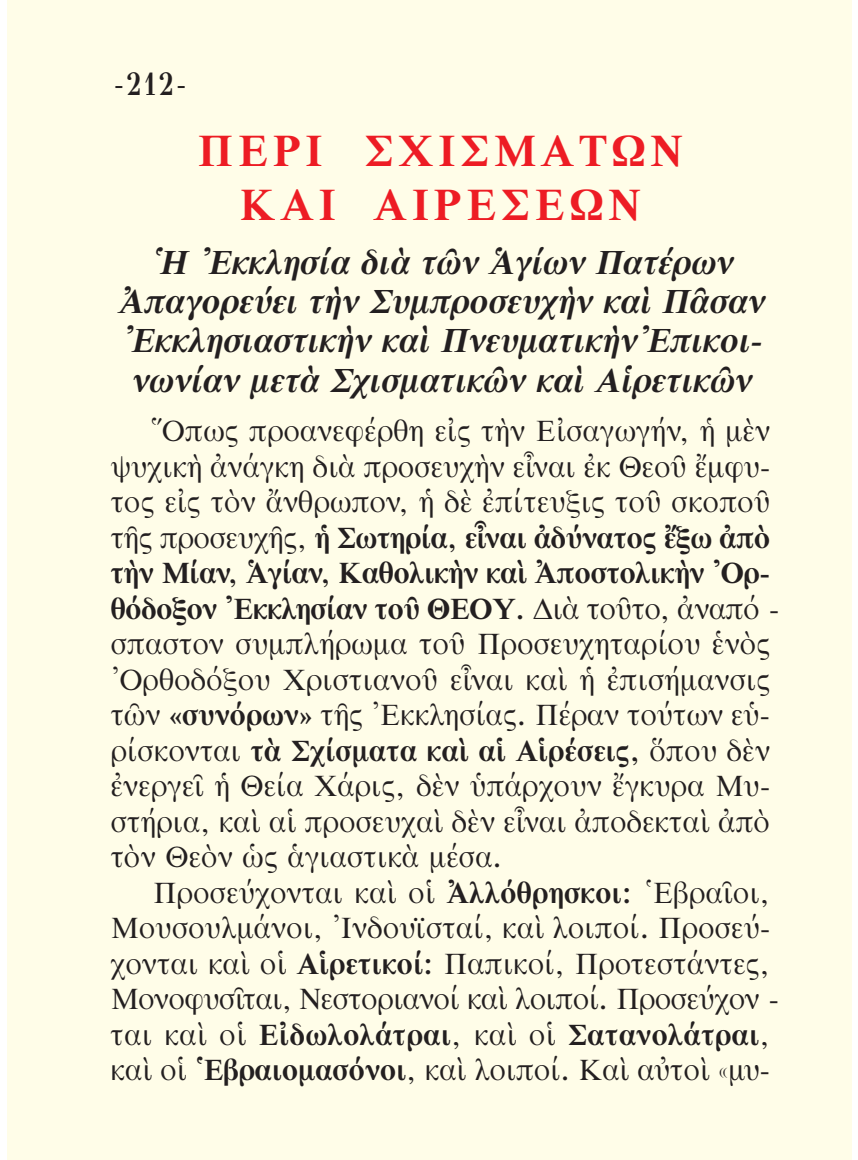
<style>
.page{position:relative;width:858px;height:1160px;background:#fff}
.page>*{position:absolute;margin:0;border:0;box-sizing:border-box;transform-origin:0 0}
.t1{font:700 45px/54px "Galatia SIL";letter-spacing:.1em;color:#ed1c24;text-align:center}
.t2{font:italic 700 34.25px/39.2px "Galatia SIL";color:#231f20;text-align:center}
.t3{font:700 32.5px "GFS Didot";color:#231f20;scale:.8 1}
.t4{font:30px/35.5px "Galatia SIL";color:#231f20}
.s1{font-weight:400;font-size:30px}
.s2{font-weight:700}
.s3{font-family:"Minion Pro";font-weight:700}
</style>
<div class="page">
<div style="left:8px;top:0;width:843px;height:1159px;background:#fffde8"></div>
<p class="t3" style="left:113px;top:64px;width:93px"><span class="s1">-</span>212<span class="s1">-</span></p>
<h1 class="t1" style="left:198px;top:124px;width:486px">ΠΕΡΙ ΣΧΙΣΜΑΤΩΝ<br>ΚΑΙ ΑΙΡΕΣΕΩΝ</h1>
<p class="t2" style="left:117px;top:242px;width:652px">Ἡ Ἐκκλησία διὰ τῶν Ἁγίων Πατέρων Ἀπαγορεύει τὴν Συμπροσευχὴν καὶ Πᾶσαν Ἐκκλησιαστικὴν καὶ ΠνευματικὴνἘπικοι&shy;νωνίαν μετὰ Σχισματικῶν καὶ Αἱρετικῶν</p>
<p class="t4" style="left:111px;top:413px;width:670px;text-indent:43px">Ὅπως προανε φέρ θη εἰς τὴν Εἰσαγωγήν, ἡ μὲν ψυ χικὴ ἀνάγκη διὰ προσευχὴν εἶναι ἐκ Θεοῦ ἔμφυ&shy;τος εἰς τὸν ἄν θρω πον, ἡ δὲ ἐπίτευξις τοῦ σκοποῦ τῆς προσευ χῆς, <span class="s2">ἡ Σωτηρία, εἶναι ἀδύνατος ἔξω ἀπὸ τὴν Μίαν, Ἁγίαν, Καθολικὴν καὶ Ἀποστολικὴν Ὀρ - θόδοξον Ἐκ κλη σίαν τοῦ ΘΕΟΥ.</span> Διὰ τοῦτο, ἀναπό - σπαστον συμπλήρωμα τοῦ Προσευχηταρίου ἑνὸς Ὀρθοδόξου Χριστιανοῦ εἶ ναι καὶ ἡ ἐπισήμανσις τῶν <span class="s3">«</span><span class="s2">συνόρων</span><span class="s3">»</span> τῆς Ἐκκλησίας. Πέραν τούτων εὑ - ρίσκονται <span class="s2">τὰ Σχίσματα καὶ αἱ Αἱρέσεις,</span> ὅπου δὲν ἐνεργεῖ ἡ Θεία Χάρις, δὲν ὑπάρ χουν ἔγκυρα Μυ&shy;στήρια, καὶ αἱ προσευχαὶ δὲν εἶναι ἀποδεκταὶ ἀπὸ τὸν Θεὸν ὡς ἁγιαστικὰ μέσα.</p>
<p class="t4" style="left:111px;top:874px;width:669px;text-indent:43px">Προσεύχονται καὶ οἱ <span class="s2">Ἀλλόθρησκοι:</span> Ἑβραῖοι, Μου σουλμάνοι, Ἰνδουϊσταί, καὶ λοιποί. Προσεύ&shy;χον ται καὶ οἱ <span class="s2">Αἱρετικοί:</span> Παπικοί, Προτεστάντες, Μονο φυσῖται, Νεστο ριανοί καὶ λοιποί. Προσεύχον - ται καὶ οἱ <span class="s2">Εἰδωλο λάτραι</span>, καὶ οἱ <span class="s2">Σατανολάτραι</span>, καὶ οἱ <span class="s2">Ἑβραιομα σόνοι</span>, καὶ λοι ποί. Καὶ αὐτοὶ «μυ-</p>
</div>
